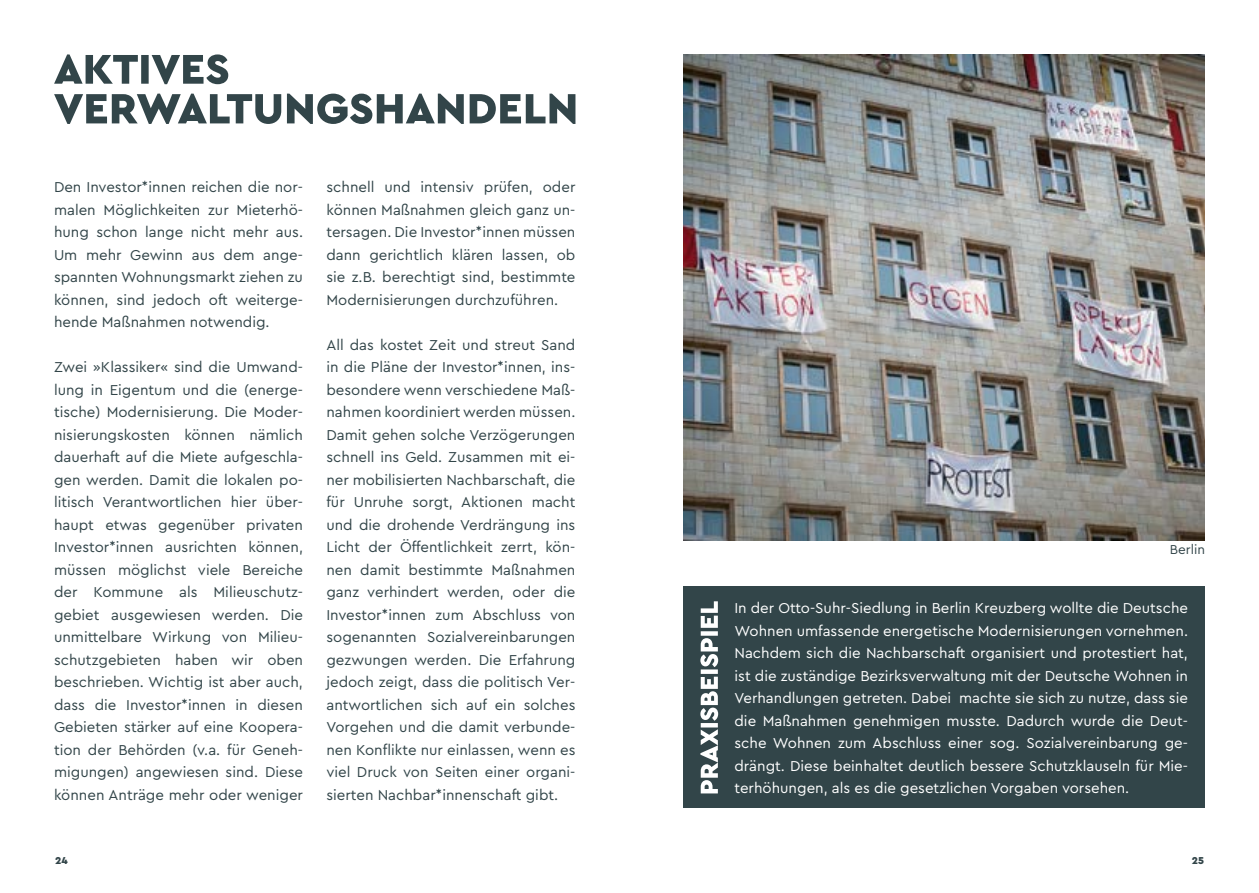
<style>
.page{position:relative;width:1259px;height:893px;background:#fff}
.page>*{position:absolute;margin:0;border:0;box-sizing:border-box;transform-origin:0 0}
.t1{font:15px/22.5px "Cera Basic";color:#324549;text-align:justify}
.t2{font:15px/22.5px "Cera Basic";color:#fff;text-align:justify}
.t3{font:13.5px "Cera Basic";color:#324549}
.t4{font:900 10.5px "Cera Basic";color:#324549}
</style>
<div class="page">
<div style="left:683px;top:587px;width:522px;height:221px;background:#324549"></div>
<svg style="left:54px;top:94px;width:521px;height:30px"></svg>
<svg style="left:54px;top:54px;width:174px;height:30px"></svg>
<svg style="left:700px;top:601px;width:18px;height:192px"></svg>
<img style="left:683px;top:54px;width:522px;height:486px">
<p class="t1" style="left:54px;top:176px;width:250px">Den I nvestor*innen reichen die nor&shy;malen Möglichkeiten zur Mieterhö&shy;hung schon lange nicht mehr aus.<br>Um mehr Gewinn aus dem ange&shy;spannten Wohnungsmarkt ziehen zu können, sind jedoch oft weiterge&shy;hende Maßnahmen notwendig.</p>
<p class="t1" style="left:54px;top:356px;width:250px">Zwei »Klassiker« sind die U mwand&shy;lung in Eigentum und die (energe&shy;tische) Modernisierung. Die Moder&shy;nisierungskosten können nämlich dauerhaft auf die Miete aufgeschla&shy;gen werden. Damit die lokalen po&shy;litisch Verantwortlichen hier über&shy;haupt etwas gegenüber privaten I nvestor*innen ausrichten können, müssen möglichst viele Bereiche der Kommune als Milieuschutz&shy;gebiet ausgewiesen werden. Die unmittelbare Wirkung von Milieu&shy;schutzgebieten haben wir oben beschrieben. Wichtig ist aber auch, dass die I nvestor*innen in diesen Gebieten stärker auf eine Koopera&shy;tion der Behörden (v.a. für Geneh&shy;migungen) angewiesen sind. Diese können Anträge mehr oder weniger</p>
<p class="t1" style="left:326px;top:176px;width:250px">schnell und intensiv prüfen, oder können Maßnahmen gleich ganz un&shy;tersagen. Die I nvestor*innen müssen dann gerichtlich klären lassen, ob sie z.B. berechtigt sind, bestimmte Modernisierungen durchzuführen.</p>
<p class="t1" style="left:326px;top:333px;width:250px">All das kostet Zeit und streut Sand in die Pläne der I nvestor*innen, ins&shy;besondere wenn verschiedene Maß&shy;nahmen koordiniert werden müssen.<br>Damit gehen solche Verzögerungen schnell ins Geld. Zusammen mit ei&shy;ner mobilisierten Nachbarschaft, die für U nruhe sorgt, Aktionen macht und die drohende Verdrängung ins Licht der Öffentlichkeit zerrt, kön&shy;nen damit bestimmte Maßnahmen ganz verhindert werden, oder die I nvestor*innen zum Abschluss von sogenannten Sozialvereinbarungen gezwungen werden. Die Erfahrung jedoch zeigt, dass die politisch Ver&shy;antwortlichen sich auf ein solches Vorgehen und die damit verbunde&shy;nen Konflikte nur einlassen, wenn es viel Druck von Seiten einer organi&shy;sierten Nachbar*innenschaft gibt.</p>
<p class="t3" style="left:1169px;top:542px;width:37px">Berlin</p>
<p class="t2" style="left:734px;top:597px;width:455px">I n der Otto-Suhr-Siedlung in Berlin Kreuzberg wollte die Deutsche Wohnen umfassende energetische Modernisierungen vornehmen.<br>Nachdem sich die Nachbarschaft organisiert und protestiert hat, ist die zuständige Bezirksverwaltung mit der Deutsche Wohnen in Verhandlungen getreten. Dabei machte sie sich zu nutze, dass sie die Maßnahmen genehmigen musste. Dadurch wurde die Deut&shy;sche Wohnen zum Abschluss einer sog. Sozialvereinbarung ge&shy;drängt. Diese beinhaltet deutlich bessere Schutzklauseln für M ie&shy;terhöhungen, als es die gesetzlichen Vorgaben vorsehen.</p>
<p class="t4" style="left:55px;top:854px;width:14px">24</p>
<p class="t4" style="left:1191px;top:854px;width:14px">25</p>
</div>
